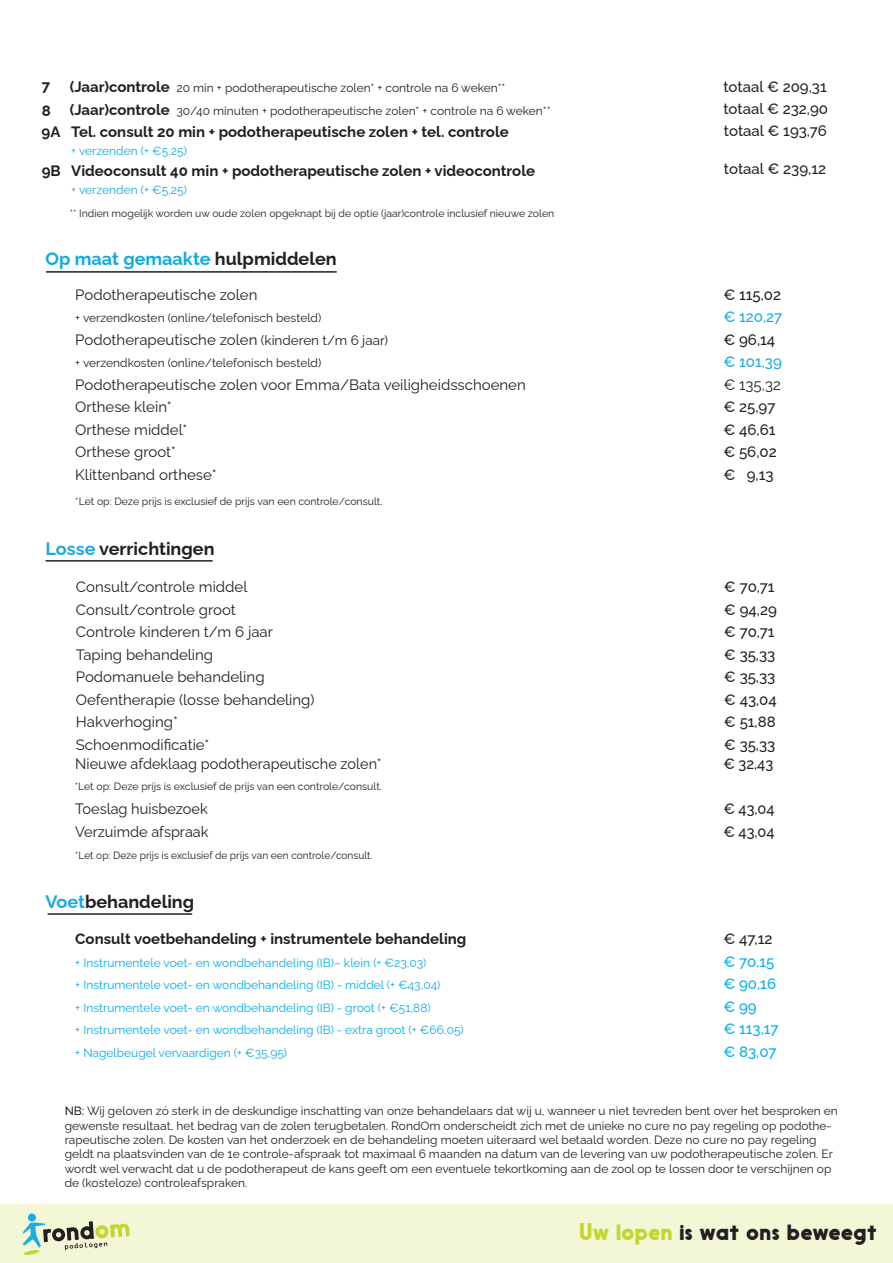
<style>
.page{position:relative;width:893px;height:1263px;background:#fff}
.page>*{position:absolute;margin:0;border:0;box-sizing:border-box;transform-origin:0 0}
.t1{font:22.5px "Nanami Rounded Bld";letter-spacing:.01em;color:#231f20}
.t2{font:700 18px "Raleway";color:#231f20}
.t3{font:700 18px "Raleway";color:#11abe0}
.t4{font:15px "Raleway";color:#231f20}
.t5{font:700 15px "Raleway";color:#231f20}
.t6{font:500 15px "Raleway";color:#231f20}
.t7{font:500 15px "Raleway";color:#00aeef}
.t8{font:500 15px "Raleway";color:#19aae0}
.t9{font:12px/14.4px "Raleway";color:#231f20}
.t10{font:12px "Raleway";color:#00aeef}
.t11{font:12px "Raleway";color:#19aae0}
.t12{font:10.5px "Raleway";color:#231f20}
.s1{font-weight:700;font-size:15px}
.s2{color:#231f20}
.s3{font-size:13.5px}
.s4{color:#19aae0}
.s5{font-weight:500}
.s6{color:#c1d72f}
</style>
<div class="page">
<hr style="left:46px;top:271px;width:291px;height:2px;background:#231f20">
<div style="left:0;top:1205px;width:893px;height:58px;background:#f3f7d6"></div>
<div style="left:28px;top:1213px;width:8px;height:9px;background:#1aace3;border-radius:50%"></div>
<svg style="left:23px;top:1221px;width:107px;height:34px"></svg>
<hr style="left:46px;top:560px;width:167px;height:2px;background:#231f20">
<hr style="left:48px;top:913px;width:144px;height:2px;background:#231f20">
<p class="t5" style="left:42px;top:74px;width:10px">7</p>
<p class="t9" style="left:70px;top:80px;width:437px"><span class="s1">(Jaar)controle</span> 20 min + podotherapeutische zolen* + controle na 6 weken**</p>
<p class="t5" style="left:42px;top:98px;width:11px">8</p>
<p class="t9" style="left:70px;top:102px;width:482px"><span class="s1">(Jaar)controle</span> 30/40 minuten + podotherapeutische zolen* + controle na 6 weken**</p>
<p class="t6" style="left:723px;top:75px;width:105px">totaal € 209,31</p>
<p class="t6" style="left:723px;top:96px;width:106px">totaal € 232,90</p>
<p class="t5" style="left:42px;top:119px;width:20px">9A</p>
<p class="t5" style="left:71px;top:119px;width:439px">Tel. consult 20 min + podotherapeutische zolen + tel. controle</p>
<p class="t11" style="left:71px;top:141px;width:117px">+ verzenden (+ €5,25)</p>
<p class="t6" style="left:724px;top:118px;width:104px">totaal € 193,76</p>
<p class="t5" style="left:42px;top:158px;width:21px">9B</p>
<p class="t5" style="left:71px;top:158px;width:465px">Videoconsult 40 min + podotherapeutische zolen + videocontrole</p>
<p class="t11" style="left:71px;top:180px;width:117px">+ verzenden (+ €5,25)</p>
<p class="t6" style="left:724px;top:157px;width:104px">totaal € 239,12</p>
<p class="t12" style="left:70px;top:205px;width:486px">** Indien mogelijk worden uw oude zolen opgeknapt bij de optie (jaar)controle inclusief nieuwe zolen</p>
<p class="t3" style="left:46px;top:244px;width:293px">Op maat gemaakte <span class="s2">hulpmiddelen</span></p>
<p class="t4" style="left:75px;top:283px;width:184px">Podotherapeutische zolen</p>
<p class="t6" style="left:723px;top:283px;width:59px">€ 115,02</p>
<p class="t9" style="left:75px;top:310px;width:247px">+ verzendkosten (online/telefonisch besteld)</p>
<p class="t8" style="left:723px;top:305px;width:60px">€ 120,27</p>
<p class="t4" style="left:75px;top:328px;width:314px">Podotherapeutische zolen <span class="s3">(kinderen t/m 6 jaar)</span></p>
<p class="t6" style="left:723px;top:328px;width:53px">€ 96,14</p>
<p class="t9" style="left:75px;top:355px;width:247px">+ verzendkosten (online/telefonisch besteld)</p>
<p class="t8" style="left:723px;top:350px;width:60px">€ 101,39</p>
<p class="t4" style="left:75px;top:373px;width:452px">Podotherapeutische zolen voor Emma/Bata veiligheidsschoenen</p>
<p class="t4" style="left:723px;top:373px;width:59px">€ 135,32</p>
<p class="t4" style="left:75px;top:395px;width:98px">Orthese klein*</p>
<p class="t6" style="left:723px;top:395px;width:53px">€ 25,97</p>
<p class="t4" style="left:75px;top:418px;width:114px">Orthese middel*</p>
<p class="t6" style="left:723px;top:418px;width:54px">€ 46,61</p>
<p class="t4" style="left:75px;top:440px;width:102px">Orthese groot*</p>
<p class="t6" style="left:723px;top:440px;width:55px">€ 56,02</p>
<p class="t4" style="left:75px;top:463px;width:143px">Klittenband orthese*</p>
<p class="t6" style="left:723px;top:463px;width:52px">€ 9,13</p>
<p class="t12" style="left:75px;top:493px;width:309px">*Let op: Deze prijs is exclusief de prijs van een controle/consult.</p>
<p class="t2" style="left:46px;top:534px;width:171px"><span class="s4">Losse</span> verrichtingen</p>
<p class="t4" style="left:76px;top:575px;width:173px">Consult/controle middel</p>
<p class="t6" style="left:724px;top:575px;width:52px">€ 70,71</p>
<p class="t4" style="left:76px;top:597px;width:162px">Consult/controle groot</p>
<p class="t6" style="left:724px;top:597px;width:54px">€ 94,29</p>
<p class="t4" style="left:76px;top:620px;width:199px">Controle kinderen t/m 6 jaar</p>
<p class="t6" style="left:724px;top:620px;width:52px">€ 70,71</p>
<p class="t4" style="left:76px;top:642px;width:139px">Taping behandeling</p>
<p class="t6" style="left:724px;top:642px;width:53px">€ 35,33</p>
<p class="t4" style="left:76px;top:665px;width:190px">Podomanuele behandeling</p>
<p class="t6" style="left:724px;top:665px;width:53px">€ 35,33</p>
<p class="t4" style="left:76px;top:687px;width:240px">Oefentherapie (losse behandeling)</p>
<p class="t6" style="left:724px;top:687px;width:54px">€ 43,04</p>
<p class="t4" style="left:76px;top:710px;width:103px">Hakverhoging*</p>
<p class="t6" style="left:724px;top:710px;width:53px">€ 51,88</p>
<p class="t4" style="left:76px;top:732px;width:135px">Schoenmodificatie*</p>
<p class="t6" style="left:724px;top:732px;width:53px">€ 35,33</p>
<p class="t12" style="left:75px;top:778px;width:309px">*Let op: Deze prijs is exclusief de prijs van een controle/consult.</p>
<p class="t4" style="left:75px;top:752px;width:308px">Nieuwe afdeklaag podotherapeutische zolen*</p>
<p class="t6" style="left:723px;top:752px;width:51px">€ 32,43</p>
<p class="t4" style="left:75px;top:797px;width:134px">Toeslag huisbezoek</p>
<p class="t6" style="left:723px;top:797px;width:53px">€ 43,04</p>
<p class="t4" style="left:75px;top:820px;width:135px">Verzuimde afspraak</p>
<p class="t6" style="left:723px;top:820px;width:53px">€ 43,04</p>
<p class="t12" style="left:75px;top:847px;width:299px">*Let op: Deze prijs is exclusief de prijs van een controle/consult.</p>
<p class="t2" style="left:46px;top:887px;width:150px"><span class="s4">Voet</span>behandeling</p>
<p class="t5" style="left:75px;top:927px;width:393px">Consult voetbehandeling + instrumentele behandeling</p>
<p class="t6" style="left:723px;top:927px;width:51px">€ 47,12</p>
<p class="t10" style="left:75px;top:953px;width:353px">+ Instrumentele voet- en wondbehandeling (IB)– klein <span class="s4">(+ €23,03)</span></p>
<p class="t7" style="left:723px;top:950px;width:53px">€ 70,15</p>
<p class="t10" style="left:75px;top:976px;width:367px">+ Instrumentele voet- en wondbehandeling (IB) - middel <span class="s4">(+ €43,04)</span></p>
<p class="t7" style="left:723px;top:972px;width:54px">€ 90,16</p>
<p class="t10" style="left:75px;top:998px;width:357px">+ Instrumentele voet- en wondbehandeling (IB) - groot <span class="s4">(+ €51,88)</span></p>
<p class="t7" style="left:723px;top:995px;width:35px">€ 99</p>
<p class="t10" style="left:75px;top:1021px;width:390px">+ Instrumentele voet- en wondbehandeling (IB) - extra groot <span class="s4">(+ €66,05)</span></p>
<p class="t7" style="left:723px;top:1017px;width:57px">€ 113,17</p>
<p class="t10" style="left:75px;top:1043px;width:213px">+ Nagelbeugel vervaardigen <span class="s4">(+ €35,95)</span></p>
<p class="t7" style="left:723px;top:1040px;width:55px">€ 83,07</p>
<p class="t9" style="left:65px;top:1102px;width:775px"><span class="s5">NB:</span> Wij geloven zó sterk in de deskundige inschatting van onze behandelaars dat wij u, wanneer u niet tevreden bent over het besproken en gewenste resultaat, het bedrag van de zolen terugbetalen. RondOm onderscheidt zich met de unieke no cure no pay regeling op podothe&shy;rapeutische zolen. De kosten van het onderzoek en de behandeling moeten uiteraard wel betaald worden. Deze no cure no pay regeling geldt na plaatsvinden van de 1e controle-afspraak tot maximaal 6 maanden na datum van de levering van uw podotherapeutische zolen. Er wordt wel verwacht dat u de podotherapeut de kans geeft om een eventuele tekortkoming aan de zool op te lossen door te verschijnen op de (kosteloze) controleafspraken.</p>
<p class="t1" style="left:579px;top:1218px;width:299px"><span class="s6">Uw lopen</span> is wat ons beweegt</p>
</div>
